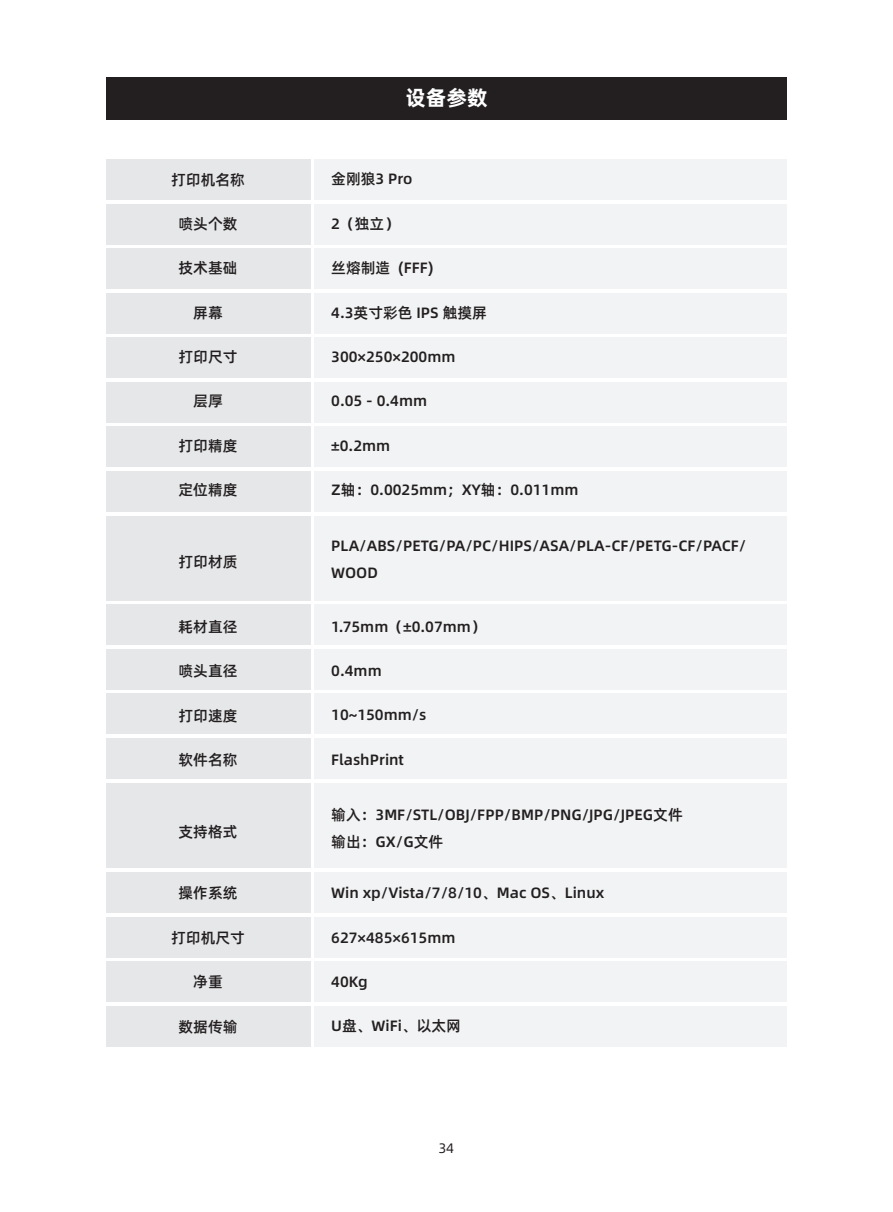
<style>
.page{position:relative;width:893px;height:1212px;background:#fff}
.page>*{position:absolute;margin:0;border:0;box-sizing:border-box;transform-origin:0 0}
.t1{font:21px "Alibaba Pu Hui Ti B";color:#fff}
.t2{font:15px/27px "Alibaba Pu Hui Ti M";color:#231f20}
.t3{font:13.8px "Alibaba Pu Hui Ti R";color:#231f20}
</style>
<div class="page">
<div style="left:106px;top:159px;width:204px;height:41px;background:#e6e7e9"></div>
<div style="left:106px;top:204px;width:204px;height:40px;background:#e6e7e9"></div>
<div style="left:106px;top:249px;width:204px;height:40px;background:#e6e7e9"></div>
<div style="left:106px;top:293px;width:204px;height:40px;background:#e6e7e9"></div>
<div style="left:106px;top:338px;width:204px;height:40px;background:#e6e7e9"></div>
<div style="left:106px;top:382px;width:204px;height:40px;background:#e6e7e9"></div>
<div style="left:106px;top:427px;width:204px;height:40px;background:#e6e7e9"></div>
<div style="left:106px;top:471px;width:204px;height:40px;background:#e6e7e9"></div>
<div style="left:106px;top:516px;width:204px;height:82px;background:#e6e7e9"></div>
<div style="left:106px;top:560px;width:204px;height:40px;background:#e6e7e9"></div>
<div style="left:106px;top:605px;width:204px;height:40px;background:#e6e7e9"></div>
<div style="left:106px;top:649px;width:204px;height:40px;background:#e6e7e9"></div>
<div style="left:106px;top:694px;width:204px;height:40px;background:#e6e7e9"></div>
<div style="left:106px;top:783px;width:204px;height:85px;background:#e6e7e9"></div>
<div style="left:106px;top:872px;width:204px;height:40px;background:#e6e7e9"></div>
<div style="left:106px;top:917px;width:204px;height:40px;background:#e6e7e9"></div>
<div style="left:106px;top:961px;width:204px;height:41px;background:#e6e7e9"></div>
<div style="left:106px;top:1006px;width:204px;height:40px;background:#e6e7e9"></div>
<div style="left:314px;top:159px;width:473px;height:41px;background:#f2f3f4"></div>
<div style="left:314px;top:204px;width:473px;height:40px;background:#f2f3f4"></div>
<div style="left:314px;top:249px;width:473px;height:40px;background:#f2f3f4"></div>
<div style="left:314px;top:293px;width:473px;height:40px;background:#f2f3f4"></div>
<div style="left:314px;top:338px;width:473px;height:40px;background:#f2f3f4"></div>
<div style="left:314px;top:382px;width:473px;height:40px;background:#f2f3f4"></div>
<div style="left:314px;top:427px;width:473px;height:40px;background:#f2f3f4"></div>
<div style="left:314px;top:471px;width:473px;height:40px;background:#f2f3f4"></div>
<div style="left:314px;top:516px;width:473px;height:82px;background:#f2f3f4"></div>
<div style="left:314px;top:560px;width:473px;height:40px;background:#f2f3f4"></div>
<div style="left:314px;top:605px;width:473px;height:40px;background:#f2f3f4"></div>
<div style="left:314px;top:649px;width:473px;height:40px;background:#f2f3f4"></div>
<div style="left:314px;top:694px;width:473px;height:40px;background:#f2f3f4"></div>
<div style="left:106px;top:739px;width:204px;height:40px;background:#e6e7e9"></div>
<div style="left:314px;top:739px;width:473px;height:40px;background:#f2f3f4"></div>
<div style="left:314px;top:783px;width:473px;height:85px;background:#f2f3f4"></div>
<div style="left:314px;top:872px;width:473px;height:40px;background:#f2f3f4"></div>
<div style="left:314px;top:917px;width:473px;height:40px;background:#f2f3f4"></div>
<div style="left:314px;top:961px;width:473px;height:41px;background:#f2f3f4"></div>
<div style="left:314px;top:1006px;width:473px;height:40px;background:#f2f3f4"></div>
<div style="left:106px;top:77px;width:681px;height:43px;background:#231f20"></div>
<p class="t2" style="left:171px;top:165px;width:75px">打印机名称</p>
<p class="t2" style="left:179px;top:209px;width:61px">喷头个数</p>
<p class="t2" style="left:179px;top:254px;width:61px">技术基础</p>
<p class="t2" style="left:193px;top:298px;width:31px">屏幕</p>
<p class="t2" style="left:179px;top:342px;width:61px">打印尺寸</p>
<p class="t2" style="left:193px;top:387px;width:31px">层厚</p>
<p class="t2" style="left:179px;top:431px;width:61px">打印精度</p>
<p class="t2" style="left:179px;top:476px;width:61px">定位精度</p>
<p class="t2" style="left:179px;top:548px;width:61px">打印材质</p>
<p class="t2" style="left:179px;top:612px;width:61px">耗材直径</p>
<p class="t2" style="left:179px;top:656px;width:61px">喷头直径</p>
<p class="t2" style="left:179px;top:701px;width:61px">打印速度</p>
<p class="t2" style="left:179px;top:745px;width:61px">软件名称</p>
<p class="t2" style="left:179px;top:817px;width:61px">支持格式</p>
<p class="t2" style="left:179px;top:879px;width:61px">操作系统</p>
<p class="t2" style="left:171px;top:923px;width:75px">打印机尺寸</p>
<p class="t2" style="left:193px;top:967px;width:31px">净重</p>
<p class="t2" style="left:179px;top:1012px;width:61px">数据传输</p>
<h1 class="t1" style="left:405px;top:81px;width:84px">设备参数</h1>
<p class="t2" style="left:331px;top:165px;width:83px">金刚狼3 Pro</p>
<p class="t2" style="left:331px;top:209px;width:69px">2（独立）</p>
<p class="t2" style="left:331px;top:254px;width:104px">丝熔制造 (FFF)</p>
<p class="t2" style="left:331px;top:298px;width:157px">4.3英寸彩色 IPS 触摸屏</p>
<p class="t2" style="left:331px;top:342px;width:126px">300×250×200mm</p>
<p class="t2" style="left:331px;top:387px;width:97px">0.05 - 0.4mm</p>
<p class="t2" style="left:331px;top:431px;width:60px">±0.2mm</p>
<p class="t2" style="left:331px;top:475px;width:249px">Z轴：0.0025mm；XY轴：0.011mm</p>
<p class="t2" style="left:331px;top:531px;width:417px">PLA/ABS/PETG/PA/PC/HIPS/ASA/PLA-CF/PETG-CF/PACF/<br>WOOD</p>
<p class="t2" style="left:331px;top:612px;width:156px">1.75mm（±0.07mm）</p>
<p class="t2" style="left:331px;top:656px;width:52px">0.4mm</p>
<p class="t2" style="left:331px;top:701px;width:97px">10~150mm/s</p>
<p class="t2" style="left:331px;top:745px;width:74px">FlashPrint</p>
<p class="t2" style="left:331px;top:801px;width:353px">输入：3MF/STL/OBJ/FPP/BMP/PNG/JPG/JPEG文件输出：GX/G文件</p>
<p class="t2" style="left:331px;top:879px;width:274px">Win xp/Vista/7/8/10、Mac OS、Linux</p>
<p class="t2" style="left:331px;top:923px;width:126px">627×485×615mm</p>
<p class="t2" style="left:331px;top:967px;width:38px">40Kg</p>
<p class="t2" style="left:331px;top:1012px;width:131px">U盘、WiFi、以太网</p>
<p class="t3" style="left:438px;top:1143px;width:17px">34</p>
</div>
